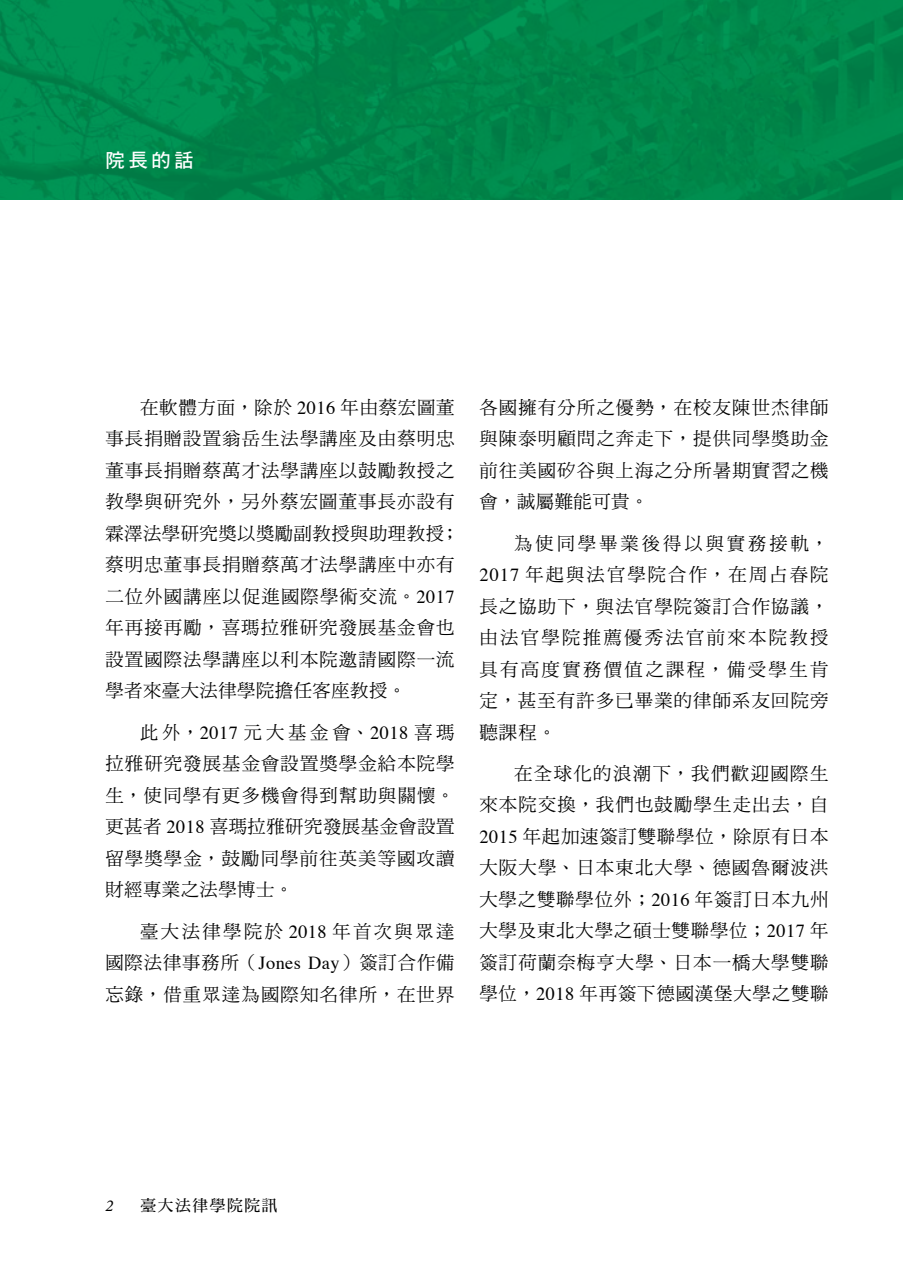
<style>
.page{position:relative;width:903px;height:1275px;background:#fff}
.page>*{position:absolute;margin:0;border:0;box-sizing:border-box;transform-origin:0 0}
.t1{font:19.25px "DF Hei Std W7";color:#fff}
.t2{font:18.38px/31.5px "DF Ming Std W5";letter-spacing:.06em;color:#000;text-align:justify}
.t3{font:italic 16.62px "Minion Pro";color:#000}
.t4{font:15.75px "DF Ming Std W7";letter-spacing:.1em;color:#000}
.s1{font-family:"Times"}
</style>
<div class="page">
<div style="left:0;top:0;width:903px;height:200px;background:linear-gradient(to bottom,#008a4e,#00854a)"></div>
<p class="t1" style="left:105px;top:149px;width:90px">院長的話</p>
<p class="t2" style="left:105px;top:391px;width:355px;text-align:left;text-indent:35px">在軟體方面，除於 <span class="s1">2016</span> 年由蔡宏圖董事長捐贈設置翁岳生法學講座及由蔡明忠董事長捐贈蔡萬才法學講座以鼓勵教授之教學與研究外，另外蔡宏圖董事長亦設有霖澤法學研究獎以獎勵副教授與助理教授；蔡明忠董事長捐贈蔡萬才法學講座中亦有二位外國講座以促進國際學術交流。<span class="s1">2017</span>年再接再勵，喜瑪拉雅研究發展基金會也設置國際法學講座以利本院邀請國際一流學者來臺大法律學院擔任客座教授。</p>
<p class="t2" style="left:105px;top:716px;width:351px;text-indent:35px">此外，<span class="s1">2017</span> 元大基金會、<span class="s1">2018</span> 喜瑪拉雅研究發展基金會設置獎學金給本院學生，使同學有更多機會得到幫助與關懷。更甚者 <span class="s1">2018</span> 喜瑪拉雅研究發展基金會設置留學獎學金，鼓勵同學前往英美等國攻讀財經專業之法學博士。</p>
<p class="t2" style="left:105px;top:915px;width:351px;text-indent:35px">臺大法律學院於 <span class="s1">2018</span> 年首次與眾達國際法律事務所（<span class="s1">Jones Day</span>）簽訂合作備忘錄，借重眾達為國際知名律所，在世界</p>
<p class="t2" style="left:479px;top:391px;width:351px">各國擁有分所之優勢，在校友陳世杰律師與陳泰明顧問之奔走下，提供同學獎助金前往美國矽谷與上海之分所暑期實習之機會，誠屬難能可貴。</p>
<p class="t2" style="left:479px;top:527px;width:351px;text-indent:35px">為使同學畢業後得以與實務接軌，<span class="s1">2017</span> 年起與法官學院合作，在周占春院長之協助下，與法官學院簽訂合作協議，由法官學院推薦優秀法官前來本院教授具有高度實務價值之課程，備受學生肯定，甚至有許多已畢業的律師系友回院旁聽課程。</p>
<p class="t2" style="left:479px;top:757px;width:351px;text-indent:35px">在全球化的浪潮下，我們歡迎國際生來本院交換，我們也鼓勵學生走出去，自<span class="s1">2015</span> 年起加速簽訂雙聯學位，除原有日本大阪大學、日本東北大學、德國魯爾波洪大學之雙聯學位外；<span class="s1">2016</span> 年簽訂日本九州大學及東北大學之碩士雙聯學位；<span class="s1">2017</span> 年簽訂荷蘭奈梅亨大學、日本一橋大學雙聯學位，<span class="s1">2018</span> 年再簽下德國漢堡大學之雙聯</p>
<p class="t3" style="left:105px;top:1194px;width:9px">2</p>
<p class="t4" style="left:141px;top:1197px;width:139px">臺大法律學院院訊</p>
</div>
